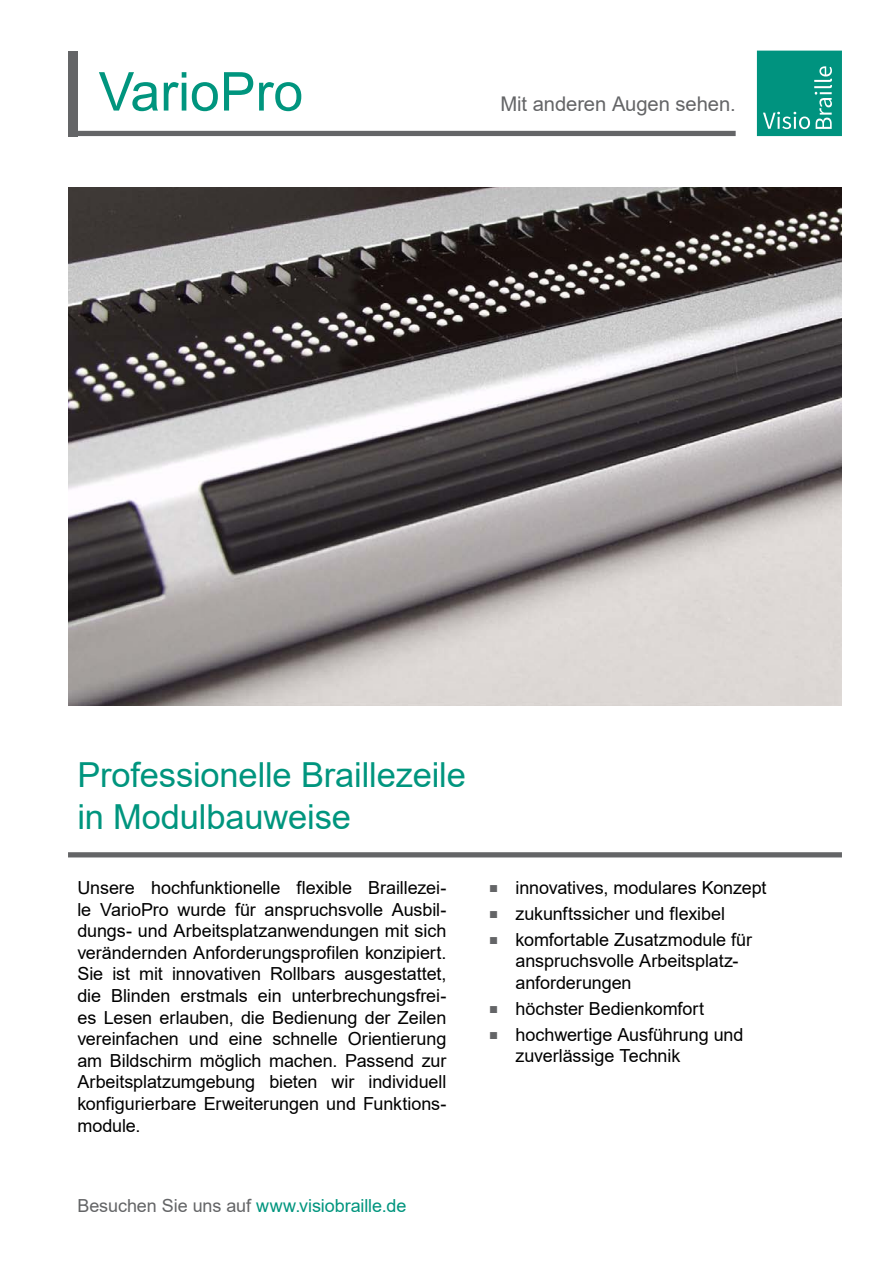
<style>
.page{position:relative;width:893px;height:1263px;background:#fff}
.page>*{position:absolute;margin:0;border:0;box-sizing:border-box;transform-origin:0 0}
.t1{font:53.7px "Arial";color:#00957e}
.t2{font:34.5px/41.4px "Arial";letter-spacing:-.005em;color:#00957e}
.t3{font:20.25px "Arial";letter-spacing:-.005em;color:#646567}
.t4{font:18px/21.6px "Arial";letter-spacing:-.005em;color:#000}
.t5{font:18px "Arial";letter-spacing:-.005em;color:#00957e}
.s1{font-size:15px;color:#646567}
.s2{color:#646567}
</style>
<div class="page">
<div style="left:68px;top:131px;width:668px;height:5px;background:#646567"></div>
<div style="left:68px;top:852px;width:774px;height:5px;background:#646567"></div>
<div style="left:68px;top:51px;width:9px;height:85px;background:#646567"></div>
<svg style="left:757px;top:51px;width:85px;height:85px;background:#149b89"></svg>
<img style="left:68px;top:187px;width:774px;height:519px">
<h1 class="t1" style="left:99px;top:55px;width:206px">VarioPro</h1>
<p class="t3" style="left:500px;top:89px;width:237px">Mit anderen Augen sehen.</p>
<h2 class="t2" style="left:77px;top:754px;width:390px">Professionelle Braillezeile in Modulbauweise</h2>
<p class="t4" style="left:77px;top:877px;width:371px;text-align:justify">Unsere hochfunktionelle flexible Braillezei&shy;le VarioPro wurde für anspruchsvolle Ausbil&shy;dungs- und Arbeitsplatzanwendungen mit sich verändernden Anforderungsprofilen konzipiert.<br>Sie ist mit innovativen Rollbars ausgestattet, die Blinden erstmals ein unterbrechungsfrei&shy;es Lesen erlauben, die Bedienung der Zeilen vereinfachen und eine schnelle Orientierung am Bildschirm möglich machen. Passend zur Arbeitsplatzumgebung bieten wir individuell konfigurierbare Erweiterungen und Funktions&shy;module.</p>
<p class="t4" style="left:489px;top:877px;width:279px"><span class="s1">■</span> innovatives, modulares Konzept</p>
<p class="t4" style="left:489px;top:903px;width:238px"><span class="s1">■</span> zukunftssicher und flexibel</p>
<p class="t4" style="left:516px;top:928px;width:238px;text-indent:-27px"><span class="s1">■</span> komfortable Zusatzmodule für anspruchsvolle Arbeitsplatz&shy;anforderungen</p>
<p class="t4" style="left:489px;top:997px;width:217px"><span class="s1">■</span> höchster Bedienkomfort</p>
<p class="t4" style="left:516px;top:1023px;width:229px;text-indent:-27px"><span class="s1">■</span> hochwertige Ausführung und zuverlässige Technik</p>
<p class="t5" style="left:77px;top:1193px;width:330px"><span class="s2">Besuchen Sie uns auf</span> www.visiobraille.de</p>
</div>
